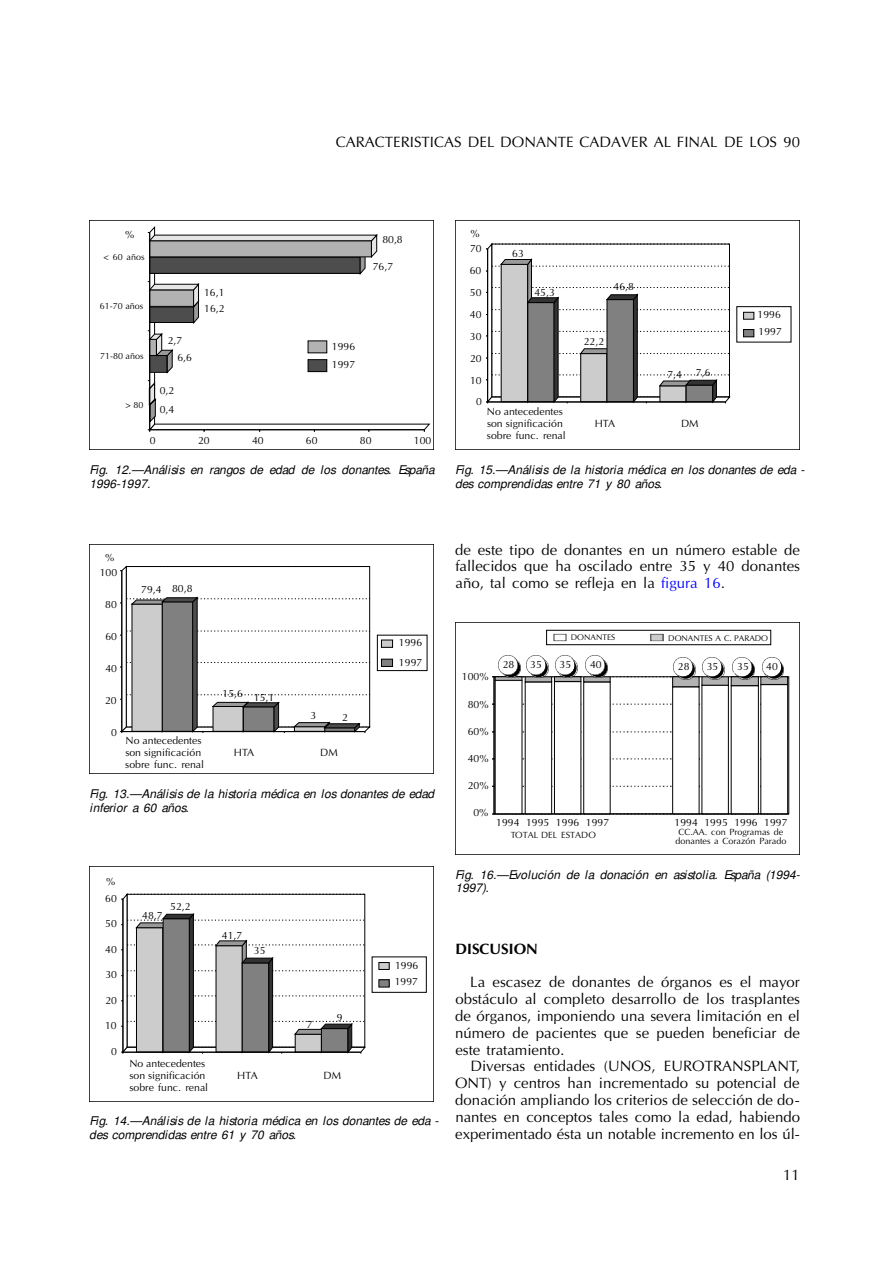
<style>
.page{position:relative;width:893px;height:1263px;background:#fff}
.page>*{position:absolute;margin:0;border:0;box-sizing:border-box;transform-origin:0 0}
.t1{font:15px/16.8px "Optima";color:#000;text-align:justify}
.t2{font:700 15px "Optima";color:#000}
.t3{font:italic 12px/14px "Optima";color:#000}
.t4{font:10.5px/21.9px "Optima";color:#000}
.t5{font:9px/9px "Optima";color:#000;text-align:center}
.t6{font:8.25px "Optima";color:#000}
.s1{color:#00f}
</style>
<div class="page">
<img style="left:89px;top:220px;width:345px;height:230px">
<img style="left:89px;top:544px;width:345px;height:230px">
<img style="left:89px;top:867px;width:345px;height:235px">
<img style="left:455px;top:220px;width:344px;height:230px">
<img style="left:455px;top:622px;width:344px;height:233px">
<div style="left:382px;top:235px;width:25px;height:13px;background:#fff"></div>
<div style="left:372px;top:261px;width:26px;height:13px;background:#fff"></div>
<div style="left:204px;top:288px;width:28px;height:12px;background:#fff"></div>
<div style="left:204px;top:304px;width:30px;height:12px;background:#fff"></div>
<div style="left:168px;top:336px;width:30px;height:12px;background:#fff"></div>
<div style="left:177px;top:353px;width:30px;height:12px;background:#fff"></div>
<div style="left:159px;top:386px;width:30px;height:12px;background:#fff"></div>
<div style="left:159px;top:405px;width:30px;height:12px;background:#fff"></div>
<div style="left:332px;top:342px;width:30px;height:12px;background:#fff"></div>
<div style="left:332px;top:360px;width:30px;height:12px;background:#fff"></div>
<svg style="left:554px;top:634px;width:12px;height:7px"></svg>
<svg style="left:651px;top:634px;width:12px;height:6px"></svg>
<img style="left:501px;top:658px;width:19px;height:20px">
<img style="left:498px;top:656px;width:20px;height:19px">
<img style="left:529px;top:658px;width:19px;height:20px">
<img style="left:526px;top:656px;width:19px;height:19px">
<img style="left:558px;top:658px;width:19px;height:20px">
<img style="left:555px;top:656px;width:19px;height:19px">
<img style="left:588px;top:658px;width:20px;height:20px">
<img style="left:585px;top:656px;width:19px;height:19px">
<img style="left:676px;top:660px;width:19px;height:19px">
<img style="left:673px;top:657px;width:19px;height:19px">
<img style="left:705px;top:660px;width:19px;height:19px">
<img style="left:702px;top:657px;width:19px;height:19px">
<img style="left:735px;top:660px;width:19px;height:19px">
<img style="left:732px;top:657px;width:20px;height:19px">
<img style="left:764px;top:660px;width:19px;height:19px">
<img style="left:762px;top:657px;width:19px;height:19px">
<p class="t1" style="left:336px;top:134px;width:466px">CARACTERISTICAS DEL DONANTE CADAVER AL FINAL DE LOS 90</p>
<p class="t4" style="left:125px;top:224px;width:11px">%</p>
<p class="t4" style="left:470px;top:223px;width:11px">%</p>
<p class="t4" style="left:382px;top:230px;width:22px">80,8</p>
<p class="t4" style="left:373px;top:256px;width:22px">76,7</p>
<p class="t4" style="left:470px;top:239px;width:14px;text-align:right">70<br>60<br>50<br>40<br>30<br>20<br>10<br>0</p>
<p class="t4" style="left:512px;top:243px;width:13px">63</p>
<p class="t5" style="left:104px;top:253px;width:42px">&lt; 60 años</p>
<p class="t4" style="left:204px;top:285px;width:22px;line-height:16.2px">16,1<br>16,2</p>
<p class="t4" style="left:534px;top:282px;width:22px">45,3</p>
<p class="t5" style="left:100px;top:302px;width:45px">61-70 años</p>
<p class="t4" style="left:177px;top:333px;width:16px;line-height:16.8px;text-indent:-10px">2,7<br>6,6</p>
<p class="t4" style="left:160px;top:382px;width:16px;line-height:19.2px">0,2<br>0,4</p>
<p class="t4" style="left:332px;top:336px;width:25px">1996</p>
<p class="t5" style="left:100px;top:352px;width:45px">71-80 años</p>
<p class="t4" style="left:332px;top:354px;width:25px">1997</p>
<p class="t5" style="left:126px;top:401px;width:19px">&gt; 80</p>
<p class="t4" style="left:487px;top:407px;width:77px;line-height:12px">No antecedentes son significación</p>
<p class="t4" style="left:487px;top:426px;width:80px">sobre func. renal</p>
<p class="t4" style="left:150px;top:430px;width:7px">0</p>
<p class="t4" style="left:198px;top:430px;width:13px">20</p>
<p class="t4" style="left:252px;top:430px;width:13px">40</p>
<p class="t4" style="left:306px;top:430px;width:13px">60</p>
<p class="t4" style="left:360px;top:430px;width:13px">80</p>
<p class="t4" style="left:414px;top:430px;width:19px">100</p>
<p class="t4" style="left:613px;top:276px;width:22px">46,8</p>
<p class="t4" style="left:583px;top:332px;width:22px">22,2</p>
<p class="t4" style="left:667px;top:364px;width:16px">7,4</p>
<p class="t4" style="left:696px;top:362px;width:16px">7,6</p>
<p class="t4" style="left:594px;top:414px;width:22px">HTA</p>
<p class="t4" style="left:681px;top:414px;width:19px">DM</p>
<p class="t4" style="left:757px;top:304px;width:25px">1996</p>
<p class="t4" style="left:758px;top:321px;width:25px">1997</p>
<p class="t3" style="left:89px;top:464px;width:347px">Fig. 12.—Análisis en rangos de edad de los donantes. España<br>1996-1997.</p>
<p class="t3" style="left:455px;top:464px;width:351px">Fig. 15.—Análisis de la historia médica en los donantes de eda - des comprendidas entre 71 y 80 años.</p>
<p class="t4" style="left:105px;top:547px;width:11px">%</p>
<p class="t4" style="left:100px;top:563px;width:19px">100</p>
<p class="t4" style="left:105px;top:594px;width:13px">80</p>
<p class="t4" style="left:105px;top:626px;width:13px">60</p>
<p class="t4" style="left:105px;top:658px;width:13px">40</p>
<p class="t4" style="left:105px;top:690px;width:13px">20</p>
<p class="t4" style="left:111px;top:722px;width:7px">0</p>
<p class="t4" style="left:141px;top:578px;width:53px">79,4 80,8</p>
<p class="t4" style="left:125px;top:735px;width:78px;line-height:12px">No antecedentes son significación</p>
<p class="t4" style="left:125px;top:754px;width:80px">sobre func. renal</p>
<p class="t4" style="left:222px;top:685px;width:53px">15,6 15,1</p>
<p class="t4" style="left:310px;top:705px;width:7px">3</p>
<p class="t4" style="left:342px;top:707px;width:7px">2</p>
<p class="t4" style="left:234px;top:742px;width:22px">HTA</p>
<p class="t4" style="left:320px;top:742px;width:19px">DM</p>
<p class="t4" style="left:399px;top:632px;width:25px">1996</p>
<p class="t4" style="left:399px;top:653px;width:25px">1997</p>
<p class="t3" style="left:90px;top:788px;width:346px">Fig. 13.—Análisis de la historia médica en los donantes de edad inferior a 60 años.</p>
<p class="t4" style="left:106px;top:872px;width:11px">%</p>
<p class="t4" style="left:105px;top:888px;width:13px">60</p>
<p class="t4" style="left:105px;top:914px;width:13px">50</p>
<p class="t4" style="left:105px;top:939px;width:13px">40</p>
<p class="t4" style="left:105px;top:965px;width:13px">30</p>
<p class="t4" style="left:105px;top:990px;width:13px">20</p>
<p class="t4" style="left:105px;top:1016px;width:13px">10</p>
<p class="t4" style="left:111px;top:1041px;width:7px">0</p>
<p class="t4" style="left:142px;top:906px;width:22px">48,7</p>
<p class="t4" style="left:170px;top:897px;width:22px">52,2</p>
<p class="t4" style="left:129px;top:1058px;width:77px;line-height:12px">No antecedentes son significación</p>
<p class="t4" style="left:129px;top:1077px;width:80px">sobre func. renal</p>
<p class="t4" style="left:222px;top:925px;width:22px">41,7</p>
<p class="t4" style="left:254px;top:941px;width:13px">35</p>
<p class="t4" style="left:307px;top:1014px;width:7px">7</p>
<p class="t4" style="left:337px;top:1007px;width:7px">9</p>
<p class="t4" style="left:237px;top:1065px;width:22px">HTA</p>
<p class="t4" style="left:323px;top:1065px;width:19px">DM</p>
<p class="t4" style="left:395px;top:955px;width:25px">1996</p>
<p class="t4" style="left:395px;top:971px;width:25px">1997</p>
<p class="t3" style="left:89px;top:1115px;width:351px">Fig. 14.—Análisis de la historia médica en los donantes de eda - des comprendidas entre 61 y 70 años.</p>
<p class="t1" style="left:455px;top:542px;width:346px">de este tipo de donantes en un número estable de fallecidos que ha oscilado entre 35 y 40 donantes año, tal como se refleja en la <span class="s1">figura 16</span>.</p>
<p class="t6" style="left:571px;top:633px;width:46px">DONANTES</p>
<p class="t6" style="left:668px;top:635px;width:101px">DONANTES A C. PARADO</p>
<p class="t4" style="left:462px;top:666px;width:28px">100%</p>
<p class="t4" style="left:467px;top:694px;width:23px">80%</p>
<p class="t4" style="left:467px;top:721px;width:23px">60%</p>
<p class="t4" style="left:467px;top:748px;width:23px">40%</p>
<p class="t4" style="left:467px;top:775px;width:23px">20%</p>
<p class="t4" style="left:473px;top:802px;width:17px">0%</p>
<p class="t4" style="left:503px;top:654px;width:13px">28</p>
<p class="t4" style="left:530px;top:654px;width:13px">35</p>
<p class="t4" style="left:559px;top:654px;width:13px">35</p>
<p class="t4" style="left:590px;top:654px;width:13px">40</p>
<p class="t4" style="left:677px;top:656px;width:13px">28</p>
<p class="t4" style="left:706px;top:656px;width:13px">35</p>
<p class="t4" style="left:737px;top:656px;width:13px">35</p>
<p class="t4" style="left:766px;top:656px;width:13px">40</p>
<p class="t4" style="left:496px;top:813px;width:114px">1994 1995 1996 1997</p>
<p class="t5" style="left:511px;top:832px;width:86px">TOTAL DEL ESTADO</p>
<p class="t4" style="left:674px;top:813px;width:114px">1994 1995 1996 1997</p>
<p class="t5" style="left:675px;top:829px;width:112px">CC.AA. con Programas de donantes a Corazón Parado</p>
<p class="t3" style="left:455px;top:869px;width:346px;line-height:13.5px">Fig. 16.—Evolución de la donación en asistolia. España (1994-<br>1997).</p>
<p class="t2" style="left:455px;top:942px;width:84px">DISCUSION</p>
<p class="t1" style="left:455px;top:975px;width:346px;text-indent:15px">La escasez de donantes de órganos es el mayor obstáculo al completo desarrollo de los trasplantes de órganos, imponiendo una severa limitación en el número de pacientes que se pueden beneficiar de este tratamiento.</p>
<p class="t1" style="left:455px;top:1059px;width:346px;text-indent:15px">Diversas entidades (UNOS, EUROTRANSPLANT, ONT) y centros han incrementado su potencial de donación ampliando los criterios de selección de do&shy;nantes en conceptos tales como la edad, habiendo experimentado ésta un notable incremento en los úl-</p>
<p class="t1" style="left:783px;top:1168px;width:18px">11</p>
</div>
